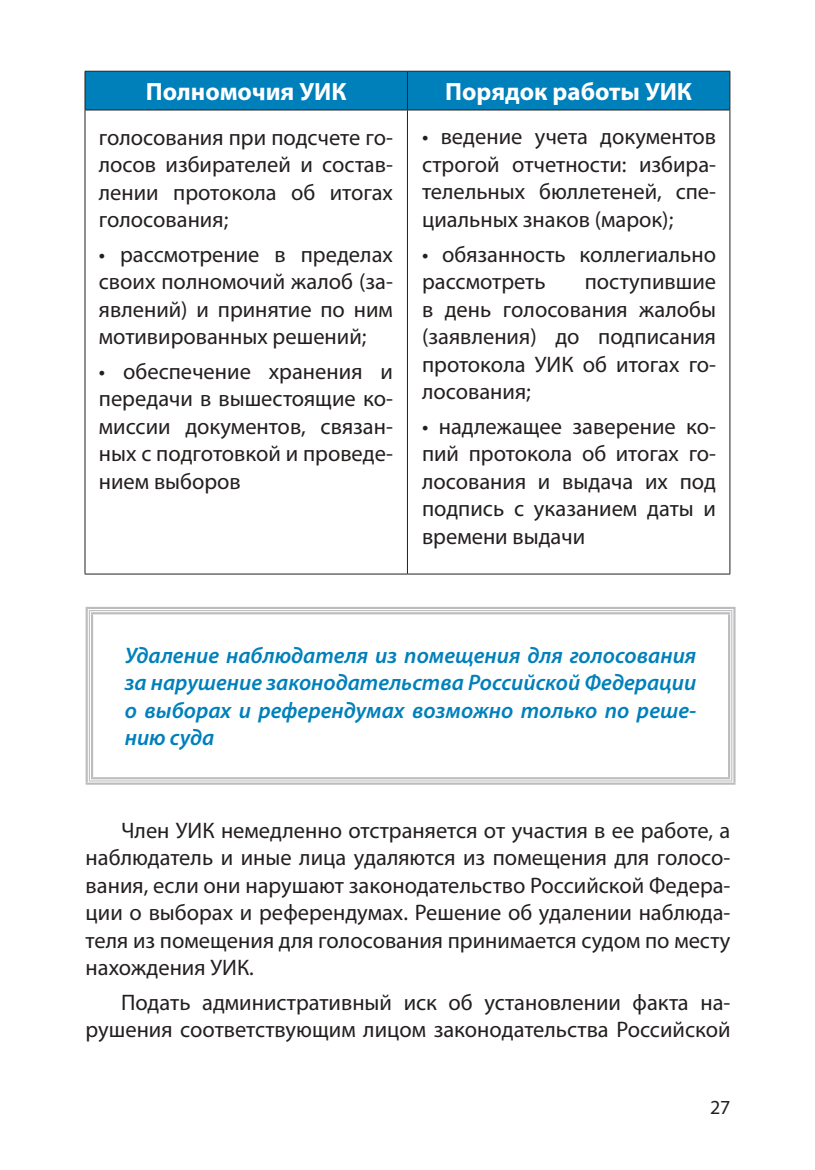
<style>
.page{position:relative;width:815px;height:1170px;background:#fff}
.page>*{position:absolute;margin:0;border:0;box-sizing:border-box;transform-origin:0 0}
.t1{font:700 25px "Myriad Pro";color:#fff}
.t2{font:22.5px/27.5px "Myriad Pro";color:#241f1f;text-align:justify}
.t3{font:italic 600 22.5px/27.5px "Myriad Pro";color:#0080bb;text-align:justify}
.t4{font:20px "Myriad Pro";color:#241f1f}
</style>
<div class="page">
<div style="left:86px;top:72px;width:643px;height:38px;background:#0080bb"></div>
<hr style="left:85px;top:71px;width:322px;height:1px;background:#241f1f">
<hr style="left:85px;top:71px;width:1px;height:39px;background:#241f1f">
<hr style="left:407px;top:71px;width:323px;height:1px;background:#241f1f">
<hr style="left:407px;top:71px;width:1px;height:39px;background:#241f1f">
<hr style="left:729px;top:71px;width:1px;height:39px;background:#241f1f">
<hr style="left:85px;top:110px;width:322px;height:1px;background:#241f1f">
<hr style="left:85px;top:110px;width:1px;height:463px;background:#241f1f">
<hr style="left:407px;top:110px;width:323px;height:1px;background:#241f1f">
<hr style="left:407px;top:110px;width:1px;height:463px;background:#241f1f">
<hr style="left:729px;top:110px;width:1px;height:463px;background:#241f1f">
<hr style="left:85px;top:573px;width:322px;height:1px;background:#241f1f">
<hr style="left:407px;top:573px;width:323px;height:1px;background:#241f1f">
<div style="left:86px;top:606px;width:650px;height:8px;background:#f5f4f5"></div>
<div style="left:728px;top:614px;width:8px;height:163px;background:#edeced"></div>
<div style="left:86px;top:777px;width:650px;height:7px;background:#e7e7e7"></div>
<hr style="left:86px;top:606px;width:650px;height:3px;background:#bcbbbd">
<hr style="left:89px;top:610px;width:643px;height:1px;background:#bcbbbd">
<hr style="left:91px;top:612px;width:639px;height:2px;background:#bcbbbd">
<hr style="left:86px;top:609px;width:2px;height:173px;background:#bcbbbd">
<hr style="left:89px;top:611px;width:1px;height:169px;background:#bcbbbd">
<hr style="left:91px;top:614px;width:2px;height:163px;background:#bcbbbd">
<hr style="left:728px;top:614px;width:2px;height:163px;background:#bcbbbd">
<hr style="left:731px;top:611px;width:1px;height:169px;background:#bcbbbd">
<hr style="left:733px;top:609px;width:3px;height:173px;background:#bcbbbd">
<hr style="left:91px;top:777px;width:639px;height:2px;background:#bcbbbd">
<hr style="left:89px;top:780px;width:643px;height:1px;background:#bcbbbd">
<hr style="left:86px;top:782px;width:650px;height:2px;background:#bcbbbd">
<p class="t1" style="left:146px;top:75px;width:202px">Полномочия УИК</p>
<p class="t1" style="left:445px;top:75px;width:248px">Порядок работы УИК</p>
<p class="t2" style="left:99px;top:123px;width:296px">голосования при подсчете го&shy;лосов избирателей и состав&shy;лении протокола об итогах голосования;</p>
<p class="t2" style="left:99px;top:240px;width:296px">• рассмотрение в пределах своих полномочий жалоб (за&shy;явлений) и принятие по ним мотивированных решений;</p>
<p class="t2" style="left:99px;top:357px;width:296px">• обеспечение хранения и передачи в вышестоящие ко&shy;миссии документов, связан&shy;ных с подготовкой и проведе&shy;нием выборов</p>
<p class="t2" style="left:422px;top:123px;width:296px">• ведение учета документов строгой отчетности: избира&shy;телельных бюллетеней, спе&shy;циальных знаков (марок);</p>
<p class="t2" style="left:422px;top:240px;width:296px">• обязанность коллегиально рассмотреть</p>
<p class="t2" style="left:422px;top:267px;width:296px;text-indent:163px">поступившие в день голосования жалобы (заявления) до подписания протокола УИК об итогах го&shy;лосования;</p>
<p class="t2" style="left:422px;top:412px;width:296px">• надлежащее заверение ко&shy;пий протокола об итогах го&shy;лосования и выдача их под подпись с указанием даты и времени выдачи</p>
<p class="t3" style="left:125px;top:641px;width:573px">Удаление наблюдателя из помещения для голосования за нарушение законодательства Российской Федерации о выборах и референдумах возможно только по реше&shy;нию суда</p>
<p class="t2" style="left:86px;top:816px;width:646px;text-indent:35px">Член УИК немедленно отстраняется от участия в ее работе, а наблюдатель и иные лица удаляются из помещения для голосо&shy;вания, если они нарушают законодательство Российской Федера&shy;ции о выборах и референдумах. Решение об удалении наблюда&shy;теля из помещения для голосования принимается судом по месту нахождения УИК.</p>
<p class="t2" style="left:86px;top:988px;width:646px;text-align:right">Подать административный иск об установлении факта на&shy;рушения соответствующим лицом законодательства Российской</p>
<p class="t4" style="left:710px;top:1094px;width:22px">27</p>
</div>
